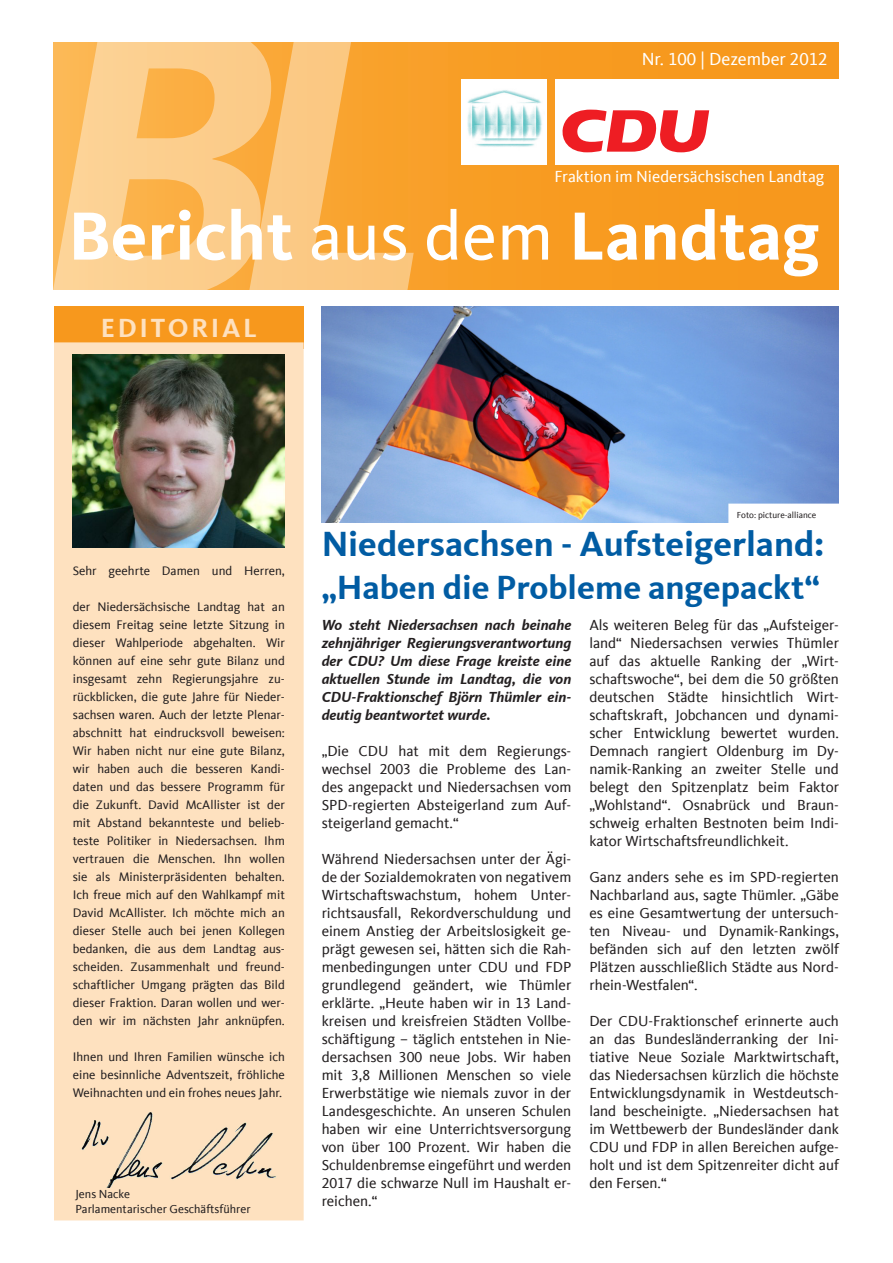
<style>
.page{position:relative;width:893px;height:1263px;background:#fff}
.page>*{position:absolute;margin:0;border:0;box-sizing:border-box;transform-origin:0 0}
.t1{font:italic 700 413.25px "CDU Kievit Tab";color:#fff}
.t2{font:700 70.5px "CDU Kievit Tab";color:#fff}
.t3{font:700 36px "CDU Kievit Tab";color:#015ca3}
.t4{font:700 34.5px "CDU Kievit Tab";color:#015ca3}
.t5{font:700 27px "CDU Kievit Tab";letter-spacing:.1em;color:#fee1bf}
.t6{font:18px "CDU Kievit Tab";color:#fff}
.t7{font:16.5px "CDU Kievit Tab";color:#fff}
.t8{font:15px/18px "CDU Kievit Tab";color:#231f20;text-align:justify}
.t9{font:italic 700 15px/18px "CDU Kievit Tab";color:#231f20;text-align:justify}
.t10{font:12.75px/18px "CDU Kievit Tab";color:#231f20;text-align:justify}
.t11{font:12px/14.4px "CDU Kievit Tab";color:#231f20}
.t12{font:9px "CDU Kievit Tab";color:#231f20}
.s1{font-weight:400}
</style>
<div class="page">
<img style="left:322px;top:306px;width:517px;height:216px">
<div style="left:728px;top:504px;width:114px;height:25px;background:#fff"></div>
<div style="left:54px;top:42px;width:785px;height:247px;background:linear-gradient(to right,#fbb249,#f69415)"></div>
<div style="left:462px;top:79px;width:85px;height:85px;background:#fff"></div>
<div style="left:555px;top:79px;width:337px;height:85px;background:#fff"></div>
<svg style="left:562px;top:110px;width:147px;height:42px"></svg>
<img style="left:467px;top:90px;width:75px;height:57px">
<div style="left:54px;top:306px;width:250px;height:43px;background:#f7981d"></div>
<div style="left:57px;top:345px;width:244px;height:872px;background:#fee1bf"></div>
<div style="left:54px;top:342px;width:250px;height:878px;border:6px solid #fee1bf"></div>
<img style="left:72px;top:355px;width:212px;height:192px">
<img style="left:81px;top:1112px;width:195px;height:75px">
<h1 class="t1" style="left:35px;top:-85px;width:403px">BL</h1>
<p class="t6" style="left:642px;top:48px;width:187px">Nr. 100 | Dezember 2012</p>
<p class="t7" style="left:554px;top:167px;width:271px">Fraktion im Niedersächsischen Landtag</p>
<h2 class="t2" style="left:68px;top:195px;width:753px">Bericht <span class="s1">aus dem</span> Landtag</h2>
<h3 class="t5" style="left:101px;top:312px;width:140px">Editorial</h3>
<p class="t10" style="left:73px;top:561px;width:214px">Sehr geehrte Damen und Herren,</p>
<p class="t10" style="left:73px;top:597px;width:214px">der Niedersächsische Landtag hat an diesem Freitag seine letzte Sitzung in dieser Wahlperiode abgehalten. Wir können auf eine sehr gute Bilanz und insgesamt zehn Regierungsjahre zu&shy;rückblicken, die gute Jahre für Nieder&shy;sachsen waren. Auch der letzte Plenar&shy;abschnitt hat eindrucksvoll beweisen:<br>Wir haben nicht nur eine gute Bilanz, wir haben auch die besseren Kandi&shy;daten und das bessere Programm für die Zukunft. David McAllister ist der mit Abstand bekannteste und belieb&shy;teste Politiker in Niedersachsen. Ihm vertrauen die Menschen. Ihn wollen sie als Ministerpräsidenten behalten.<br>Ich freue mich auf den Wahlkampf mit David McAllister. Ich möchte mich an dieser Stelle auch bei jenen Kollegen bedanken, die aus dem Landtag aus&shy;scheiden. Zusammenhalt und freund&shy;schaftlicher Umgang prägten das Bild dieser Fraktion. Daran wollen und wer&shy;den wir im nächsten Jahr anknüpfen.</p>
<p class="t10" style="left:73px;top:1048px;width:214px">Ihnen und Ihren Familien wünsche ich eine besinnliche Adventszeit, fröhliche Weihnachten und ein frohes neues Jahr.</p>
<p class="t11" style="left:75px;top:1187px;width:177px">Jens Nacke<br>Parlamentarischer Geschäftsführer</p>
<p class="t12" style="left:737px;top:510px;width:81px">Foto: picture-alliance</p>
<h3 class="t3" style="left:322px;top:522px;width:504px">Niedersachsen - Aufsteigerland:</h3>
<h3 class="t4" style="left:322px;top:567px;width:500px">„Haben die Probleme angepackt“</h3>
<p class="t9" style="left:322px;top:616px;width:251px">Wo steht Niedersachsen nach beinahe zehnjähriger Regierungsverantwortung der CDU? Um diese Frage kreiste eine aktuellen Stunde im Landtag, die von CDU-Fraktionschef Björn Thümler ein&shy;deutig beantwortet wurde.</p>
<p class="t8" style="left:322px;top:742px;width:251px">„Die CDU hat mit dem Regierungs&shy;wechsel 2003 die Probleme des Lan&shy;des angepackt und Niedersachsen vom SPD-regierten Absteigerland zum Auf&shy;steigerland gemacht.“</p>
<p class="t8" style="left:322px;top:850px;width:251px">Während Niedersachsen unter der Ägi&shy;de der Sozialdemokraten von negativem Wirtschaftswachstum, hohem Unter&shy;richtsausfall, Rekordverschuldung und einem Anstieg der Arbeitslosigkeit ge&shy;prägt gewesen sei, hätten sich die Rah&shy;menbedingungen unter CDU und FDP grundlegend geändert, wie Thümler erklärte. „Heute haben wir in 13 Land&shy;kreisen und kreisfreien Städten Vollbe&shy;schäftigung – täglich entstehen in Nie&shy;dersachsen 300 neue Jobs. Wir haben mit 3,8 Millionen Menschen so viele Erwerbstätige wie niemals zuvor in der Landesgeschichte. An unseren Schulen haben wir eine Unterrichtsversorgung von über 100 Prozent. Wir haben die Schuldenbremse eingeführt und werden 2017 die schwarze Null im Haushalt er&shy;reichen.“</p>
<p class="t8" style="left:589px;top:616px;width:251px">Als weiteren Beleg für das „Aufsteiger&shy;land“ Niedersachsen verwies Thümler auf das aktuelle Ranking der „Wirt&shy;schaftswoche“, bei dem die 50 größten deutschen Städte hinsichtlich Wirt&shy;schaftskraft, Jobchancen und dynami&shy;scher Entwicklung bewertet wurden.<br>Demnach rangiert Oldenburg im Dy&shy;namik-Ranking an zweiter Stelle und belegt den Spitzenplatz beim Faktor „Wohlstand“. Osnabrück und Braun&shy;schweig erhalten Bestnoten beim Indi&shy;kator Wirtschaftsfreundlichkeit.</p>
<p class="t8" style="left:589px;top:868px;width:251px">Ganz anders sehe es im SPD-regierten Nachbarland aus, sagte Thümler. „Gäbe es eine Gesamtwertung der untersuch&shy;ten Niveau- und Dynamik-Rankings, befänden sich auf den letzten zwölf Plätzen ausschließlich Städte aus Nord&shy;rhein-Westfalen“.</p>
<p class="t8" style="left:589px;top:1012px;width:251px">Der CDU-Fraktionschef erinnerte auch an das Bundesländerranking der Ini&shy;tiative Neue Soziale Marktwirtschaft, das Niedersachsen kürzlich die höchste Entwicklungsdynamik in Westdeutsch&shy;land bescheinigte. „Niedersachsen hat im Wettbewerb der Bundesländer dank CDU und FDP in allen Bereichen aufge&shy;holt und ist dem Spitzenreiter dicht auf den Fersen.“</p>
</div>
